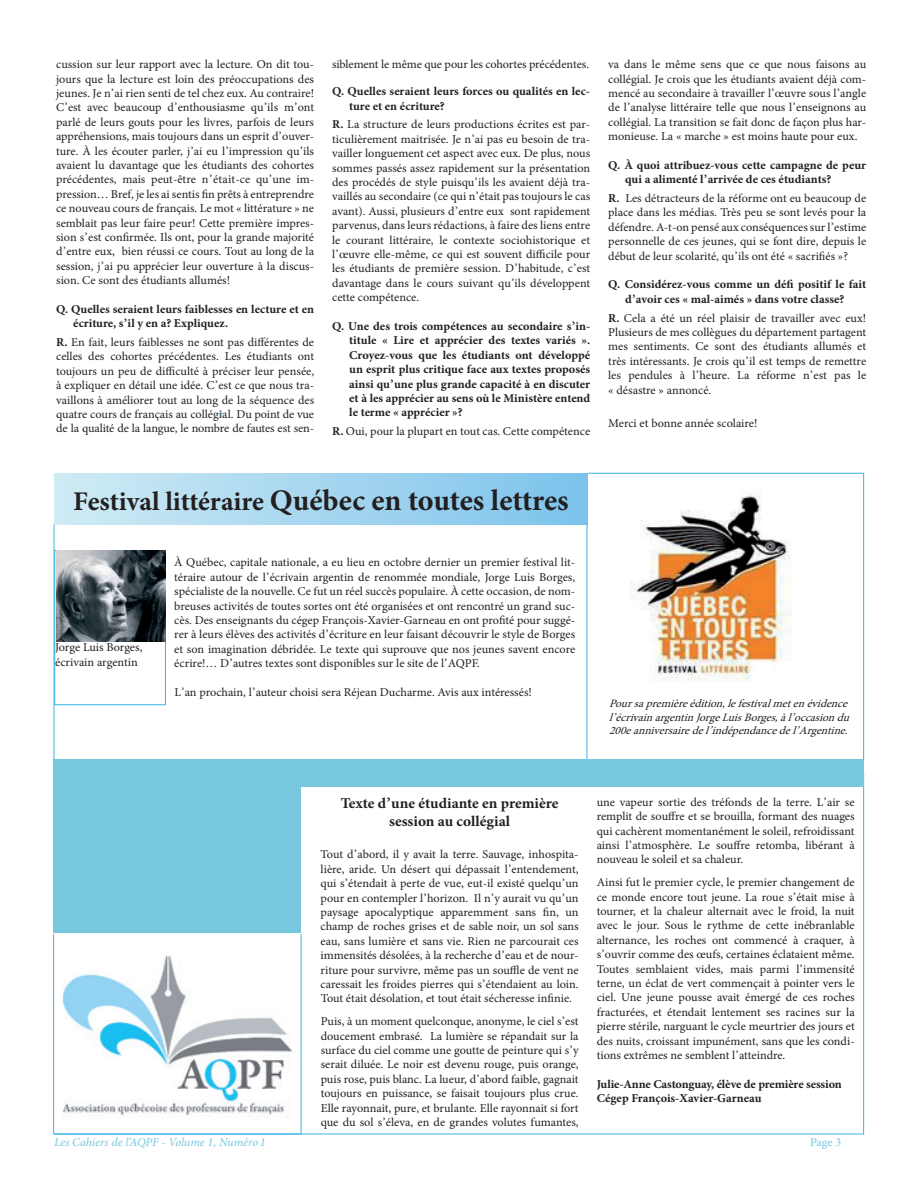
<style>
.page{position:relative;width:918px;height:1188px;background:#fff}
.page>*{position:absolute;margin:0;border:0;box-sizing:border-box;transform-origin:0 0}
.t1{font:700 30px "Minion Pro";letter-spacing:-.005em;color:#231f20}
.t2{font:700 15px/18px "Minion Pro";color:#231f20;text-align:center}
.t3{font:12px/14.4px "Minion Pro";letter-spacing:-.005em;color:#231f20;text-align:justify}
.t4{font:700 12px/14.4px "Minion Pro";color:#231f20}
.t5{font:italic 12px "Minion Pro";letter-spacing:-.01em;color:#77c8df}
.t6{font:12px "Minion Pro";color:#77c8df}
.t7{font:italic 11.25px/13.5px "Minion Pro";color:#231f20}
.s1{font-weight:700}
.s2{font-size:27px}
</style>
<div class="page">
<hr style="left:54px;top:1134px;width:810px;height:1px;background:#3cb3e7">
<img style="left:631px;top:492px;width:160px;height:190px">
<div style="left:54px;top:473px;width:534px;height:51px;background:linear-gradient(to right,#d0ebf4,#7cc3ec)"></div>
<hr style="left:863px;top:773px;width:1px;height:361px;background:#3cb3e7">
<img style="left:54px;top:950px;width:247px;height:171px">
<div style="left:53px;top:759px;width:810px;height:27px;background:#77c8df"></div>
<div style="left:53px;top:786px;width:248px;height:147px;background:#77c8df"></div>
<hr style="left:301px;top:934px;width:1px;height:200px;background:#3cb3e7">
<hr style="left:54px;top:524px;width:1px;height:236px;background:#3cb3e7">
<hr style="left:587px;top:524px;width:1px;height:235px;background:#3cb3e7">
<hr style="left:588px;top:473px;width:276px;height:1px;background:#3cb3e7">
<hr style="left:863px;top:473px;width:1px;height:287px;background:#3cb3e7">
<div style="left:54px;top:550px;width:112px;height:155px;border:1px solid #3cb3e7"></div>
<img style="left:56px;top:551px;width:110px;height:90px">
<hr style="left:53px;top:934px;width:1px;height:200px;background:#3cb3e7">
<p class="t3" style="left:56px;top:57px;width:260px">cussion sur leur rapport avec la lecture. On dit tou&shy;jours que la lecture est loin des préoccupations des jeunes. Je n’ai rien senti de tel chez eux. Au contraire!<br>C’est avec beaucoup d’enthousiasme qu’ils m’ont parlé de leurs gouts pour les livres, parfois de leurs appréhensions, mais toujours dans un esprit d’ouver&shy;ture. À les écouter parler, j’ai eu l’impression qu’ils avaient lu davantage que les étudiants des cohortes précédentes, mais peut-être n’était-ce qu’une im&shy;pression… Bref, je les ai sentis fin prêts à entreprendre ce nouveau cours de français. Le mot « littérature » ne semblait pas leur faire peur! Cette première impres&shy;sion s’est confirmée. Ils ont, pour la grande majorité d’entre eux, bien réussi ce cours. Tout au long de la session, j’ai pu apprécier leur ouverture à la discus&shy;sion. Ce sont des étudiants allumés!</p>
<p class="t4" style="left:73px;top:302px;width:243px;text-indent:-17px">Q. Quelles seraient leurs faiblesses en lecture et en écriture, s’il y en a? Expliquez.</p>
<p class="t3" style="left:56px;top:335px;width:260px"><span class="s1">R.</span> En fait, leurs faiblesses ne sont pas différentes de celles des cohortes précédentes. Les étudiants ont toujours un peu de difficulté à préciser leur pensée, à expliquer en détail une idée. C’est ce que nous tra&shy;vaillons à améliorer tout au long de la séquence des quatre cours de français au collégial. Du point de vue de la qualité de la langue, le nombre de fautes est sen-</p>
<p class="t3" style="left:332px;top:57px;width:258px">siblement le même que pour les cohortes précédentes.</p>
<p class="t4" style="left:349px;top:84px;width:242px;text-indent:-17px">Q. Quelles seraient leurs forces ou qualités en lec&shy;ture et en écriture?</p>
<p class="t3" style="left:332px;top:117px;width:260px"><span class="s1">R.</span> La structure de leurs productions écrites est par&shy;ticulièrement maitrisée. Je n’ai pas eu besoin de tra&shy;vailler longuement cet aspect avec eux. De plus, nous sommes passés assez rapidement sur la présentation des procédés de style puisqu’ils les avaient déjà tra&shy;vaillés au secondaire (ce qui n’était pas toujours le cas avant). Aussi, plusieurs d’entre eux sont rapidement parvenus, dans leurs rédactions, à faire des liens entre le courant littéraire, le contexte sociohistorique et l’œuvre elle-même, ce qui est souvent difficile pour les étudiants de première session. D’habitude, c’est davantage dans le cours suivant qu’ils développent cette compétence.</p>
<p class="t4" style="left:349px;top:319px;width:243px;text-align:justify;text-indent:-17px">Q. Une des trois compétences au secondaire s’in&shy;titule « Lire et apprécier des textes variés ».<br>Croyez-vous que les étudiants ont développé un esprit plus critique face aux textes proposés ainsi qu’une plus grande capacité à en discuter et à les apprécier au sens où le Ministère entend le terme « apprécier »?</p>
<p class="t3" style="left:332px;top:424px;width:260px"><span class="s1">R.</span> Oui, pour la plupart en tout cas. Cette compétence</p>
<p class="t3" style="left:608px;top:57px;width:260px">va dans le même sens que ce que nous faisons au collégial. Je crois que les étudiants avaient déjà com&shy;mencé au secondaire à travailler l’œuvre sous l’angle de l’analyse littéraire telle que nous l’enseignons au collégial. La transition se fait donc de façon plus har&shy;monieuse. La « marche » est moins haute pour eux.</p>
<p class="t4" style="left:625px;top:158px;width:242px;text-indent:-17px">Q. À quoi attribuez-vous cette campagne de peur qui a alimenté l’arrivée de ces étudiants?</p>
<p class="t3" style="left:608px;top:191px;width:260px"><span class="s1">R.</span> Les détracteurs de la réforme ont eu beaucoup de place dans les médias. Très peu se sont levés pour la défendre. A-t-on pensé aux conséquences sur l’estime personnelle de ces jeunes, qui se font dire, depuis le début de leur scolarité, qu’ils ont été « sacrifiés »?</p>
<p class="t4" style="left:608px;top:277px;width:259px;text-align:center">Q. Considérez-vous comme un défi positif le fait d’avoir ces « mal-aimés » dans votre classe?</p>
<p class="t3" style="left:608px;top:311px;width:260px"><span class="s1">R.</span> Cela a été un réel plaisir de travailler avec eux!<br>Plusieurs de mes collègues du département partagent mes sentiments. Ce sont des étudiants allumés et très intéressants. Je crois qu’il est temps de remettre les pendules à l’heure. La réforme n’est pas le « désastre » annoncé.</p>
<p class="t3" style="left:608px;top:416px;width:151px">Merci et bonne année scolaire!</p>
<h1 class="t1" style="left:73px;top:479px;width:497px"><span class="s2">Festival littéraire</span> Québec en toutes lettres</h1>
<p class="t3" style="left:55px;top:640px;width:89px">Jorge Luis Borges, écrivain argentin</p>
<p class="t3" style="left:174px;top:555px;width:402px">À Québec, capitale nationale, a eu lieu en octobre dernier un premier festival lit&shy;téraire autour de l’écrivain argentin de renommée mondiale, Jorge Luis Borges, spécialiste de la nouvelle. Ce fut un réel succès populaire. À cette occasion, de nom&shy;breuses activités de toutes sortes ont été organisées et ont rencontré un grand suc&shy;cès. Des enseignants du cégep François-Xavier-Garneau en ont profité pour suggé&shy;rer à leurs élèves des activités d’écriture en leur faisant découvrir le style de Borges et son imagination débridée. Le texte qui suprouve que nos jeunes savent encore écrire!… D’autres textes sont disponibles sur le site de l’AQPF.</p>
<p class="t3" style="left:174px;top:685px;width:359px">L’an prochain, l’auteur choisi sera Réjean Ducharme. Avis aux intéressés!</p>
<p class="t7" style="left:609px;top:697px;width:246px">Poursapremièreédition,lefestivalmetenévidence l’écrivainargentinJorgeLuisBorges,àl’occasiondu<br>200eanniversairedel’indépendancedel’Argentine.</p>
<p class="t2" style="left:341px;top:794px;width:219px">Texte d’une étudiante en première session au collégial</p>
<p class="t3" style="left:321px;top:847px;width:260px">Tout d’abord, il y avait la terre. Sauvage, inhospita&shy;lière, aride. Un désert qui dépassait l’entendement, qui s’étendait à perte de vue, eut-il existé quelqu’un pour en contempler l’horizon. Il n’y aurait vu qu’un paysage apocalyptique apparemment sans fin, un champ de roches grises et de sable noir, un sol sans eau, sans lumière et sans vie. Rien ne parcourait ces immensités désolées, à la recherche d’eau et de nour&shy;riture pour survivre, même pas un souffle de vent ne caressait les froides pierres qui s’étendaient au loin.<br>Tout était désolation, et tout était sécheresse infinie.</p>
<p class="t3" style="left:321px;top:1014px;width:260px">Puis, à un moment quelconque, anonyme, le ciel s’est doucement embrasé. La lumière se répandait sur la surface du ciel comme une goutte de peinture qui s’y serait diluée. Le noir est devenu rouge, puis orange, puis rose, puis blanc. La lueur, d’abord faible, gagnait toujours en puissance, se faisait toujours plus crue.<br>Elle rayonnait, pure, et brulante. Elle rayonnait si fort que du sol s’éleva, en de grandes volutes fumantes,</p>
<p class="t3" style="left:597px;top:795px;width:260px">une vapeur sortie des tréfonds de la terre. L’air se remplit de souffre et se brouilla, formant des nuages qui cachèrent momentanément le soleil, refroidissant ainsi l’atmosphère. Le souffre retomba, libérant à nouveau le soleil et sa chaleur.</p>
<p class="t3" style="left:597px;top:875px;width:260px">Ainsi fut le premier cycle, le premier changement de ce monde encore tout jeune. La roue s’était mise à tourner, et la chaleur alternait avec le froid, la nuit avec le jour. Sous le rythme de cette inébranlable alternance, les roches ont commencé à craquer, à s’ouvrir comme des œufs, certaines éclataient même.<br>Toutes semblaient vides, mais parmi l’immensité terne, un éclat de vert commençait à pointer vers le ciel. Une jeune pousse avait émergé de ces roches fracturées, et étendait lentement ses racines sur la pierre stérile, narguant le cycle meurtrier des jours et des nuits, croissant impunément, sans que les condi&shy;tions extrêmes ne semblent l’atteindre.</p>
<p class="t4" style="left:597px;top:1077px;width:247px">Julie-Anne Castonguay, élève de première session<br>Cégep François-Xavier-Garneau</p>
<p class="t5" style="left:54px;top:1134px;width:213px">Les Cahiers de l’AQPF - Volume 1, Numéro 1</p>
<p class="t6" style="left:810px;top:1134px;width:33px">Page 3</p>
</div>
